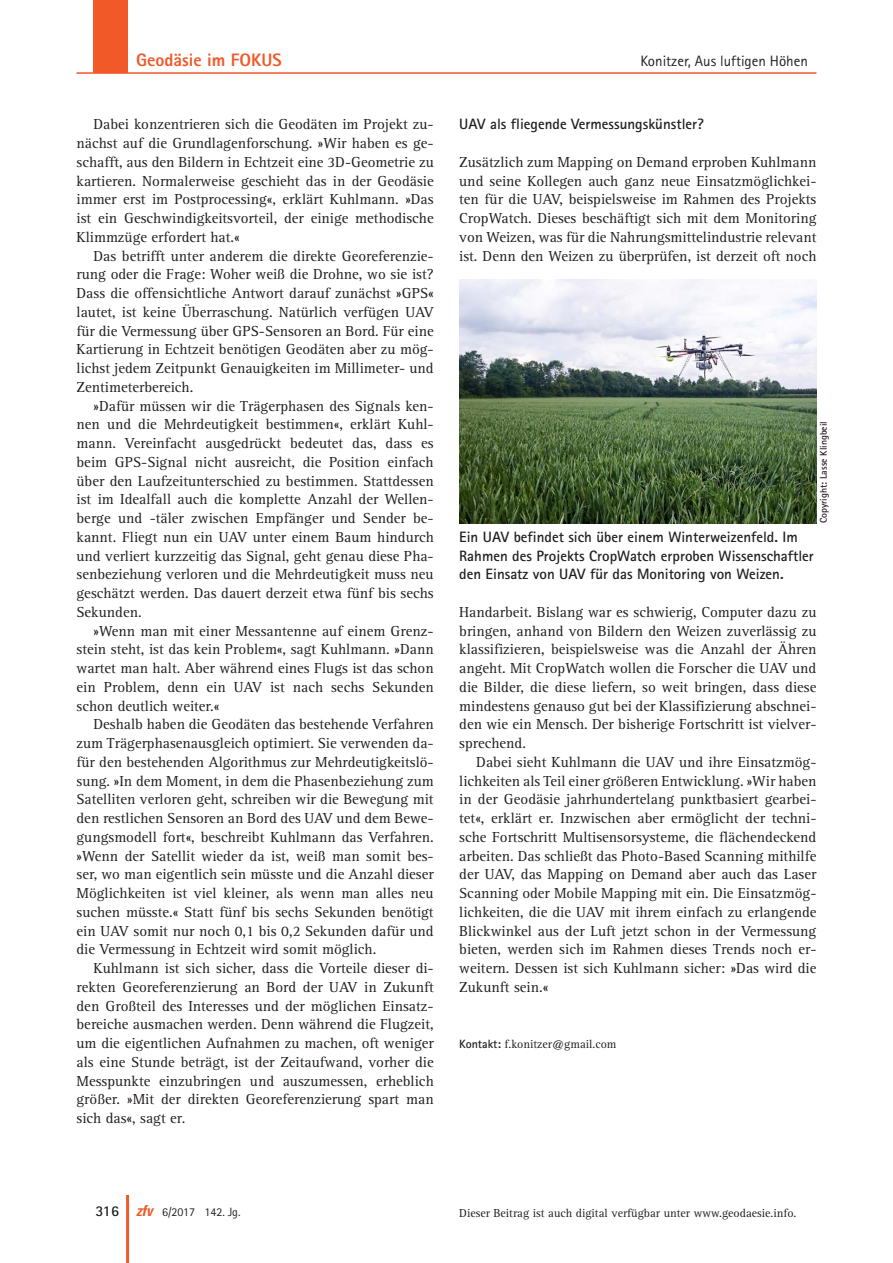
<style>
.page{position:relative;width:893px;height:1263px;background:#fff}
.page>*{position:absolute;margin:0;border:0;box-sizing:border-box;transform-origin:0 0}
._91_kolumne_rubrik{font:800 18px "Rotis Sans Serif";color:#f15929}
._01_normal{font:15px/18.8px "Rotis Serif";color:#231f20;text-align:justify}
._01_normal_oEZ_AA{font:15px/18.8px "Rotis Serif";color:#231f20;text-align:justify}
._05_abb{font:700 15px/18.8px "Rotis Sans Serif";color:#231f20}
._13_titel_3{font:700 15px "Rotis Sans Serif";color:#231f20}
._91_kolumne{font:15px "Rotis Sans Serif";color:#231f20}
._92_pagina{font:700 15px "Rotis Sans Serif";color:#231f20}
._36_geodaesie-info{font:12px "Rotis Serif";color:#231f20}
._04_literatur_GL-1{font:12px "Rotis Serif";color:#231f20}
._92_fusszeile{font:12px "Rotis Sans Serif";color:#231f20}
._05_abb_copyright{font:700 9.75px "Rotis Sans Serif";color:#231f20}
.s1{font-family:"Rotis Sans Serif";font-weight:700}
.s2{font-family:"Univers";font-weight:700;font-style:italic;font-stretch:condensed;font-size:15px;color:#f15929}
</style>
<div class="page">
<div style="left:94px;top:0;width:34px;height:72px;background:#f15929"></div>
<hr style="left:77px;top:72px;width:739px;height:2px;background:#f15929">
<hr style="left:126px;top:1195px;width:3px;height:68px;background:#f15929">
<img style="left:459px;top:279px;width:357px;height:244px">
<p class="_91_kolumne_rubrik" style="left:136px;top:48px;width:147px">Geodäsie im FOKUS</p>
<p class="_91_kolumne" style="left:640px;top:52px;width:169px">Konitzer, Aus luftigen Höhen</p>
<p class="_01_normal" style="left:77px;top:115px;width:359px;text-indent:17px">Dabei konzentrieren sich die Geodäten im Projekt zu&shy;nächst auf die Grundlagenforschung. »Wir haben es ge&shy;schafft, aus den Bildern in Echtzeit eine 3D-Geometrie zu kartieren. Normalerweise geschieht das in der Geodäsie immer erst im Postprocessing«, erklärt Kuhlmann. »Das ist ein Geschwindigkeitsvorteil, der einige methodische Klimmzüge erfordert hat.«</p>
<p class="_01_normal" style="left:77px;top:247px;width:359px;text-indent:17px">Das betrifft unter anderem die direkte Georeferenzie&shy;rung oder die Frage: Woher weiß die Drohne, wo sie ist?<br>Dass die offensichtliche Antwort darauf zunächst »GPS« lautet, ist keine Überraschung. Natürlich verfügen UAV für die Vermessung über GPS-Sensoren an Bord. Für eine Kartierung in Echtzeit benötigen Geodäten aber zu mög&shy;lichst jedem Zeitpunkt Genauigkeiten im Millimeter- und Zentimeterbereich.</p>
<p class="_01_normal" style="left:77px;top:397px;width:359px;text-indent:17px">»Dafür müssen wir die Trägerphasen des Signals ken&shy;nen und die Mehrdeutigkeit bestimmen«, erklärt Kuhl&shy;mann. Vereinfacht ausgedrückt bedeutet das, dass es beim GPS-Signal nicht ausreicht, die Position einfach über den Laufzeitunterschied zu bestimmen. Stattdessen ist im Idealfall auch die komplette Anzahl der Wellen&shy;berge und -täler zwischen Empfänger und Sender be&shy;kannt. Fliegt nun ein UAV unter einem Baum hindurch und verliert kurzzeitig das Signal, geht genau diese Pha&shy;senbeziehung verloren und die Mehrdeutigkeit muss neu geschätzt werden. Das dauert derzeit etwa fünf bis sechs Sekunden.</p>
<p class="_01_normal" style="left:77px;top:622px;width:359px;text-indent:17px">»Wenn man mit einer Messantenne auf einem Grenz&shy;stein steht, ist das kein Problem«, sagt Kuhlmann. »Dann wartet man halt. Aber während eines Flugs ist das schon ein Problem, denn ein UAV ist nach sechs Sekunden schon deutlich weiter.«</p>
<p class="_01_normal" style="left:77px;top:715px;width:359px;text-indent:17px">Deshalb haben die Geodäten das bestehende Verfahren zum Trägerphasenausgleich optimiert. Sie verwenden da&shy;für den bestehenden Algorithmus zur Mehrdeutigkeitslö&shy;sung. »In dem Moment, in dem die Phasenbeziehung zum Satelliten verloren geht, schreiben wir die Bewegung mit den restlichen Sensoren an Bord des UAV und dem Bewe&shy;gungsmodell fort«, beschreibt Kuhlmann das Verfahren. »Wenn der Satellit wieder da ist, weiß man somit bes&shy;ser, wo man eigentlich sein müsste und die Anzahl dieser Möglichkeiten ist viel kleiner, als wenn man alles neu suchen müsste.« Statt fünf bis sechs Sekunden benötigt ein UAV somit nur noch 0,1 bis 0,2 Sekunden dafür und die Vermessung in Echtzeit wird somit möglich.</p>
<p class="_01_normal" style="left:77px;top:959px;width:359px;text-indent:17px">Kuhlmann ist sich sicher, dass die Vorteile dieser di&shy;rekten Georeferenzierung an Bord der UAV in Zukunft den Großteil des Interesses und der möglichen Einsatz&shy;bereiche ausmachen werden. Denn während die Flugzeit, um die eigentlichen Aufnahmen zu machen, oft weniger als eine Stunde beträgt, ist der Zeitaufwand, vorher die Messpunkte einzubringen und auszumessen, erheblich größer. »Mit der direkten Georeferenzierung spart man sich das«, sagt er.</p>
<p class="_13_titel_3" style="left:459px;top:115px;width:246px">UAV als fliegende Vermessungskünstler?</p>
<p class="_01_normal_oEZ_AA" style="left:459px;top:153px;width:359px">Zusätzlich zum Mapping on Demand erproben Kuhlmann und seine Kollegen auch ganz neue Einsatzmöglichkei&shy;ten für die UAV, beispielsweise im Rahmen des Projekts CropWatch. Dieses beschäftigt sich mit dem Monitoring von Weizen, was für die Nahrungsmittelindustrie relevant ist. Denn den Weizen zu überprüfen, ist derzeit oft noch</p>
<p class="_05_abb_copyright" style="left:817px;top:523px;width:103px;rotate:-90deg">Copyright: Lasse Klingbeil</p>
<p class="_05_abb" style="left:459px;top:527px;width:356px">Ein UAV befindet sich über einem Winterweizenfeld. Im<br>Rahmen des Projekts CropWatch erproben Wissenschaftler den Einsatz von UAV für das Monitoring von Weizen.</p>
<p class="_01_normal_oEZ_AA" style="left:459px;top:603px;width:359px">Handarbeit. Bislang war es schwierig, Computer dazu zu bringen, anhand von Bildern den Weizen zuverlässig zu klassifizieren, beispielsweise was die Anzahl der Ähren angeht. Mit CropWatch wollen die Forscher die UAV und die Bilder, die diese liefern, so weit bringen, dass diese mindestens genauso gut bei der Klassifizierung abschnei&shy;den wie ein Mensch. Der bisherige Fortschritt ist vielver&shy;sprechend.</p>
<p class="_01_normal" style="left:459px;top:753px;width:359px;text-indent:17px">Dabei sieht Kuhlmann die UAV und ihre Einsatzmög&shy;lichkeiten als Teil einer größeren Entwicklung. »Wir haben in der Geodäsie jahrhundertelang punktbasiert gearbei&shy;tet«, erklärt er. Inzwischen aber ermöglicht der techni&shy;sche Fortschritt Multisensorsysteme, die flächendeckend arbeiten. Das schließt das Photo-Based Scanning mithilfe der UAV, das Mapping on Demand aber auch das Laser Scanning oder Mobile Mapping mit ein. Die Einsatzmög&shy;lichkeiten, die die UAV mit ihrem einfach zu erlangende Blickwinkel aus der Luft jetzt schon in der Vermessung bieten, werden sich im Rahmen dieses Trends noch er&shy;weitern. Dessen ist sich Kuhlmann sicher: »Das wird die Zukunft sein.«</p>
<p class="_04_literatur_GL-1" style="left:459px;top:1037px;width:159px"><span class="s1">Kontakt:</span> f.konitzer@gmail.com</p>
<p class="_92_pagina" style="left:95px;top:1201px;width:25px">316</p>
<p class="_92_fusszeile" style="left:136px;top:1205px;width:106px"><span class="s2">zfv</span> 6/2017 142. Jg.</p>
<p class="_36_geodaesie-info" style="left:459px;top:1206px;width:339px">Dieser Beitrag ist auch digital verfügbar unter www.geodaesie.info.</p>
</div>
